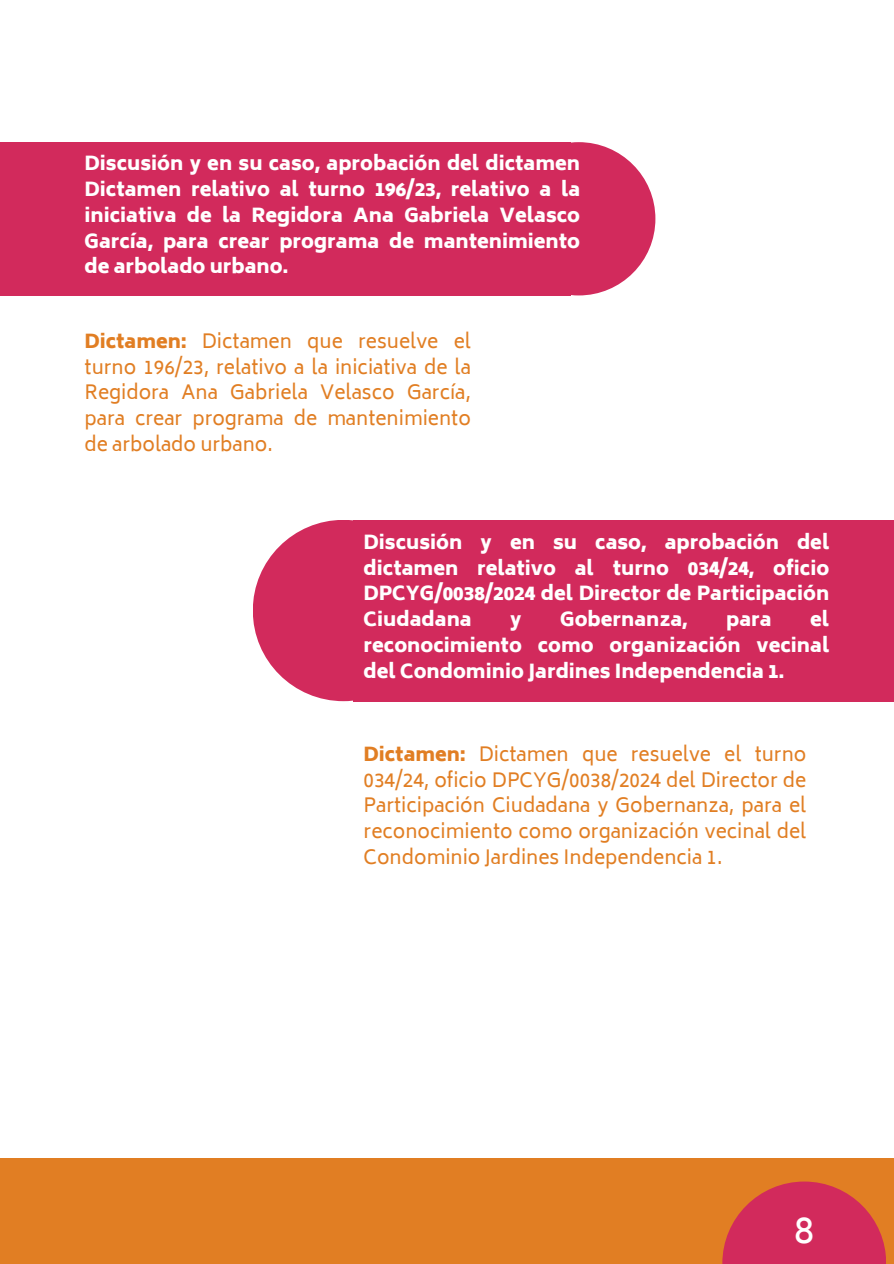
<style>
.page{position:relative;width:894px;height:1264px;background:#fff}
.page>*{position:absolute;margin:0;border:0;box-sizing:border-box;transform-origin:0 0}
.t1{font:36.6px "Biryani";color:#fff}
.t2{font:800 19.2px/25.8px "Biryani";color:#fff;text-align:justify}
.t3{font:19.05px/25.8px "Biryani";color:#e17e23;text-align:justify}
.s1{font-weight:800}
</style>
<div class="page">
<div style="left:0;top:1158px;width:893px;height:105px;background:#e17e23"></div>
<div style="left:353px;top:520px;width:540px;height:181px;background:#d22a5c"></div>
<div style="left:253px;top:520px;width:181px;height:181px;background:#d22a5c;border-radius:50%"></div>
<div style="left:0;top:142px;width:570px;height:153px;background:#d22a5c"></div>
<div style="left:502px;top:142px;width:153px;height:153px;background:#d22a5c;border-radius:50%"></div>
<svg style="left:722px;top:1181px;width:163px;height:82px;fill:#d22a5c"></svg>
<h1 class="t2" style="left:85px;top:150px;width:497px">Discusión y en su caso, aprobación del dictamen Dictamen relativo al turno 196/23, relativo a la iniciativa de la Regidora Ana Gabriela Velasco García, para crear programa de mantenimiento de arbolado urbano.</h1>
<p class="t3" style="left:85px;top:328px;width:388px"><span class="s1">Dictamen:</span> Dictamen que resuelve el turno 196/23, relativo a la iniciativa de la Regidora Ana Gabriela Velasco García, para crear programa de mantenimiento de arbolado urbano.</p>
<h1 class="t2" style="left:363px;top:529px;width:467px">Discusión y en su caso, aprobación del dictamen relativo al turno 034/24, oficio DPCYG/0038/2024 del Director de Participación Ciudadana</h1>
<h1 class="t2" style="left:363px;top:606px;width:467px;text-indent:446px">el reconocimiento como organización vecinal del Condominio Jardines Independencia 1.</h1>
<h1 class="t2" style="left:510px;top:606px;width:13px">y</h1>
<h1 class="t2" style="left:560px;top:606px;width:129px">Gobernanza,</h1>
<h1 class="t2" style="left:726px;top:606px;width:47px">para</h1>
<p class="t3" style="left:363px;top:741px;width:444px"><span class="s1">Dictamen:</span> Dictamen que resuelve el turno 034/24, oficio DPCYG/0038/2024 del Director de Participación Ciudadana y Gobernanza, para el reconocimiento como organización vecinal del Condominio Jardines Independencia 1.</p>
<p class="t1" style="left:794px;top:1209px;width:22px">8</p>
</div>
